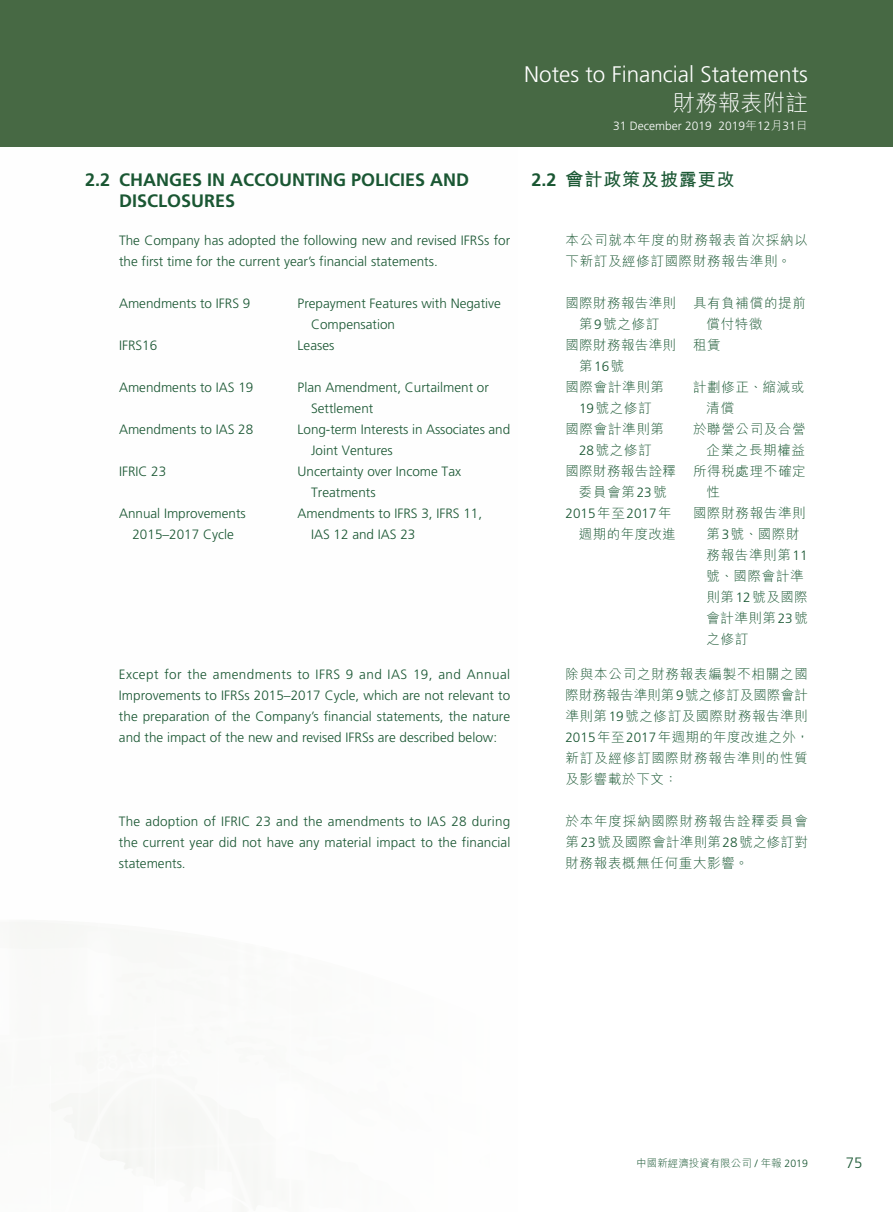
<style>
.page{position:relative;width:893px;height:1212px;background:#fff}
.page>*{position:absolute;margin:0;border:0;box-sizing:border-box;transform-origin:0 0}
.t1{font:300 22.5px "Frutiger LT Std";color:#fff}
.t2{font:300 22.5px "M Hei HK";color:#fff}
.t3{font:700 18px/21px "Frutiger LT Std";color:#1a5733}
.t4{font:700 18px "M Hei HK";letter-spacing:.05em;color:#1a5733}
.t5{font:300 15px "Frutiger LT Std";color:#1a5733}
.t6{font:300 13.5px/21px "Frutiger LT Std";color:#1a5733}
.t7{font:300 13.5px/21px "M Hei HK";letter-spacing:.05em;color:#1a5733}
.t8{font:300 13.5px/21px "M Hei HK";letter-spacing:.025em;color:#1a5733;text-align:center}
.t9{font:300 13.5px "M Hei HK";letter-spacing:.03em;color:#1a5733}
.t10{font:300 12px "Frutiger LT Std";color:#fff}
.t11{font:300 10.5px "M Hei HK";color:#1a5733}
.s1{font-family:"M Hei HK"}
.s2{font-family:"Frutiger LT Std"}
</style>
<div class="page">
<div style="left:0;top:0;width:893px;height:147px;background:#476944"></div>
<h2 class="t3" style="left:119px;top:169px;width:352px;text-indent:-34px">2.2 CHANGES IN ACCOUNTING POLICIES AND<br>DISCLOSURES</h2>
<p class="t6" style="left:119px;top:230px;width:393px">The Company has adopted the following new and revised IFRSs for the first time for the current year’s financial statements.</p>
<p class="t6" style="left:119px;top:293px;width:133px">Amendments to IFRS 9</p>
<p class="t6" style="left:311px;top:293px;width:191px;text-indent:-13px">Prepayment Features with Negative<br>Compensation</p>
<p class="t6" style="left:119px;top:335px;width:40px">IFRS16</p>
<p class="t6" style="left:298px;top:335px;width:38px">Leases</p>
<p class="t6" style="left:119px;top:377px;width:136px">Amendments to IAS 19</p>
<p class="t6" style="left:311px;top:377px;width:179px;text-indent:-13px">Plan Amendment, Curtailment or<br>Settlement</p>
<p class="t6" style="left:119px;top:419px;width:136px">Amendments to IAS 28</p>
<p class="t6" style="left:311px;top:419px;width:201px;text-indent:-13px">Long-term Interests in Associates and<br>Joint Ventures</p>
<p class="t6" style="left:119px;top:461px;width:49px">IFRIC 23</p>
<p class="t6" style="left:311px;top:461px;width:152px;text-indent:-13px">Uncertainty over Income Tax<br>Treatments</p>
<p class="t6" style="left:119px;top:503px;width:128px;text-align:center">Annual Improvements<br>2015–2017 Cycle</p>
<p class="t6" style="left:311px;top:503px;width:173px;text-indent:-13px">Amendments to IFRS 3, IFRS 11,<br>IAS 12 and IAS 23</p>
<p class="t6" style="left:119px;top:664px;width:393px;text-align:justify">Except for the amendments to IFRS 9 and IAS 19, and Annual Improvements to IFRSs 2015–2017 Cycle, which are not relevant to the preparation of the Company’s financial statements, the nature and the impact of the new and revised IFRSs are described below:</p>
<p class="t6" style="left:119px;top:811px;width:393px;text-align:justify">The adoption of IFRIC 23 and the amendments to IAS 28 during the current year did not have any material impact to the financial statements.</p>
<h1 class="t1" style="left:524px;top:62px;width:285px">Notes to Financial Statements</h1>
<h1 class="t2" style="left:673px;top:91px;width:136px">財務報表附註</h1>
<p class="t10" style="left:613px;top:119px;width:196px">31 December 2019 2019<span class="s1">年</span>12<span class="s1">月</span>31<span class="s1">日</span></p>
<h2 class="t4" style="left:531px;top:166px;width:205px"><span class="s2">2.2</span> 會計政策及披露更改</h2>
<p class="t7" style="left:566px;top:229px;width:244px">本公司就本年度的財務報表首次採納以下新訂及經修訂國際財務報告準則。</p>
<p class="t8" style="left:566px;top:292px;width:112px">國際財務報告準則第<span class="s2">9</span>號之修訂</p>
<p class="t7" style="left:707px;top:292px;width:101px;text-indent:-13px">具有負補償的提前償付特徵</p>
<p class="t8" style="left:579px;top:335px;width:99px;text-align:left;text-indent:-13px">國際財務報告準則第<span class="s2">16</span>號</p>
<p class="t7" style="left:693px;top:335px;width:29px">租賃</p>
<p class="t7" style="left:565px;top:376px;width:100px;text-align:center">國際會計準則第<br><span class="s2">19</span>號之修訂</p>
<p class="t7" style="left:707px;top:376px;width:99px;text-indent:-13px">計劃修正、縮減或清償</p>
<p class="t7" style="left:565px;top:419px;width:100px;text-align:center">國際會計準則第<br><span class="s2">28</span>號之修訂</p>
<p class="t7" style="left:693px;top:419px;width:114px;text-align:right">於聯營公司及合營企業之長期權益</p>
<p class="t8" style="left:565px;top:461px;width:112px">國際財務報告詮釋委員會第<span class="s2">23</span>號</p>
<p class="t7" style="left:706px;top:461px;width:101px;text-indent:-13px">所得稅處理不確定性</p>
<p class="t6" style="left:565px;top:503px;width:108px">2015<span class="s1">年至</span>2017<span class="s1">年</span></p>
<p class="t9" style="left:579px;top:527px;width:99px">週期的年度改進</p>
<p class="t7" style="left:706px;top:503px;width:103px;text-indent:-13px">國際財務報告準則第<span class="s2">3</span>號、國際財務報告準則第<span class="s2">11</span>號、國際會計準則第<span class="s2">12</span>號及國際會計準則第<span class="s2">23</span>號之修訂</p>
<p class="t7" style="left:565px;top:663px;width:245px">除與本公司之財務報表編製不相關之國際財務報告準則第<span class="s2">9</span>號之修訂及國際會計準則第<span class="s2">19</span>號之修訂及國際財務報告準則<br><span class="s2">2015</span>年至<span class="s2">2017</span>年週期的年度改進之外，新訂及經修訂國際財務報告準則的性質及影響載於下文：</p>
<p class="t7" style="left:565px;top:810px;width:244px;text-align:justify">於本年度採納國際財務報告詮釋委員會第<span class="s2">23</span>號及國際會計準則第<span class="s2">28</span>號之修訂對財務報表概無任何重大影響。</p>
<p class="t11" style="left:636px;top:1157px;width:173px">中國新經濟投資有限公司 <span class="s2">/</span> 年報 <span class="s2">2019</span></p>
<p class="t5" style="left:846px;top:1154px;width:18px">75</p>
</div>
